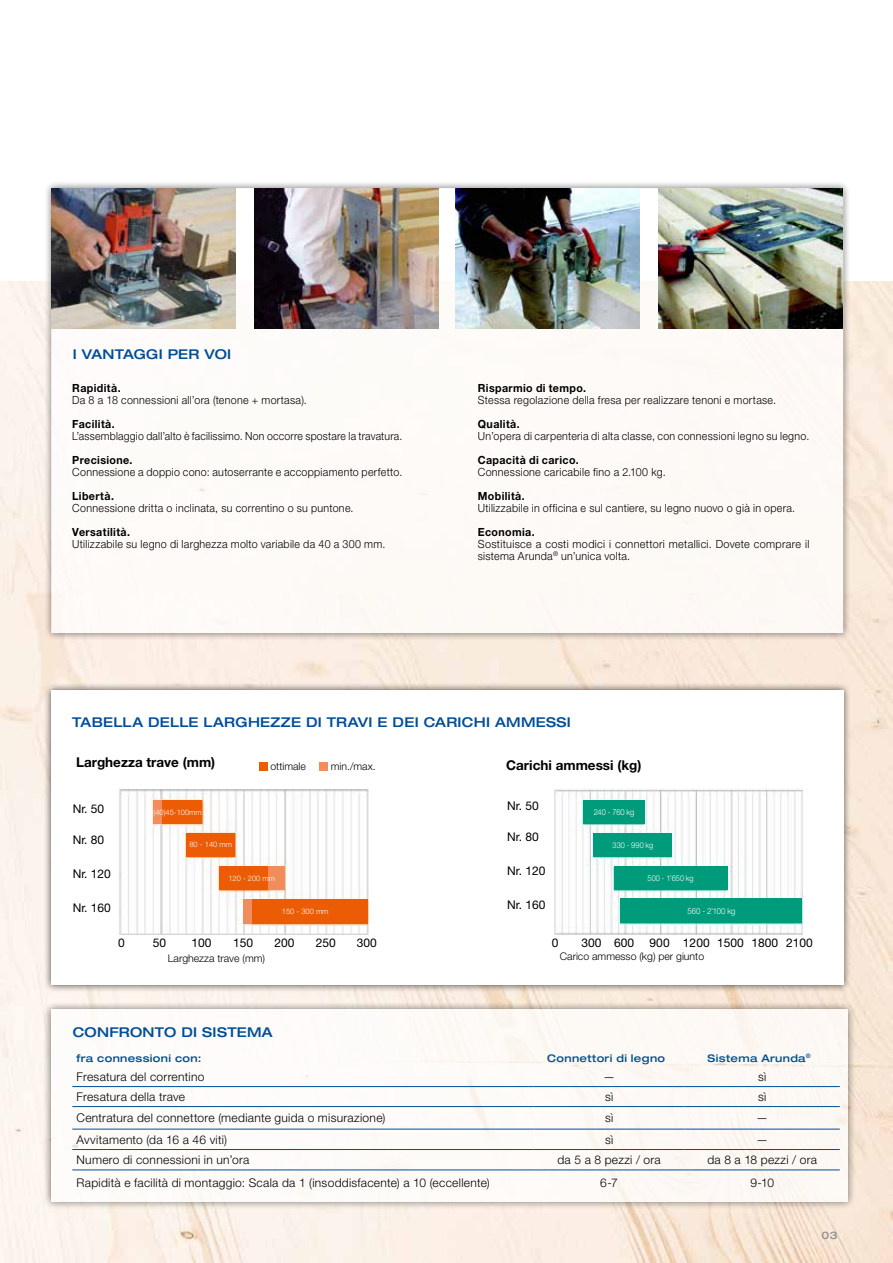
<style>
.page{position:relative;width:893px;height:1263px;background:#fff}
.page>*{position:absolute;margin:0;border:0;box-sizing:border-box;transform-origin:0 0}
.t1{font:500 expanded 13.5px "Helvetica Neue LT Pro";letter-spacing:.02em;color:#004e9a}
.t2{font:700 13.5px "Helvetica Neue LT Pro";color:#000}
.t3{font:300 12px "Helvetica Neue LT Pro";letter-spacing:.025em;color:#000}
.t4{font:12px "Helvetica Neue LT Pro";color:#000}
.t5{font:300 11.25px "Helvetica Neue LT Pro";letter-spacing:.025em;color:#000;scale:.95 1}
.t6{font:700 11.25px "Helvetica Neue LT Pro";letter-spacing:.035em;color:#000;scale:.95 1}
.t7{font:300 11.25px/12px "Helvetica Neue LT Pro";letter-spacing:.025em;color:#000}
.t8{font:300 11.25px "Helvetica Neue LT Pro";letter-spacing:.025em;color:#000;scale:.93 1}
.t9{font:300 10.5px "Helvetica Neue LT Pro";color:#000}
.t10{font:500 expanded 10.5px "Helvetica Neue LT Pro";letter-spacing:.03em;color:#005292}
.t11{font:500 expanded 10.5px "Helvetica Neue LT Pro";letter-spacing:.035em;color:#004e9a}
.t12{font:500 expanded 10.5px "Helvetica Neue LT Pro";color:#919292}
.t13{font:300 8.25px "Helvetica Neue LT Pro";letter-spacing:-.005em;color:#fff;scale:.93 1}
.t14{font:300 8.1px "Helvetica Neue LT Pro";letter-spacing:-.02em;color:#fff;scale:.93 1}
.t15{font:300 7.95px "Helvetica Neue LT Pro";color:#fff;scale:.93 1}
.t16{font:300 7.5px "Helvetica Neue LT Pro";color:#fff}
</style>
<div class="page">
<img style="left:0;top:282px;width:893px;height:981px">
<div style="left:43px;top:683px;width:808px;height:309px;background:#000;opacity:.7"></div>
<div style="left:51px;top:690px;width:792px;height:295px;background:#fff"></div>
<div style="left:44px;top:180px;width:807px;height:461px;background:#000;opacity:.7"></div>
<svg style="left:51px;top:188px;width:792px;height:445px"></svg>
<div style="left:43px;top:1001px;width:813px;height:209px;background:#000;opacity:.7"></div>
<div style="left:51px;top:1009px;width:796px;height:192px;background:#fdfbf8"></div>
<img style="left:119px;top:788px;width:250px;height:146px">
<img style="left:554px;top:789px;width:249px;height:146px">
<img style="left:52px;top:188px;width:183px;height:140px">
<img style="left:255px;top:188px;width:184px;height:140px">
<img style="left:456px;top:188px;width:183px;height:140px">
<img style="left:659px;top:188px;width:183px;height:140px">
<div style="left:161px;top:800px;width:41px;height:24px;background:#eb5c05"></div>
<div style="left:153px;top:800px;width:8px;height:24px;background:#f18c5d"></div>
<div style="left:186px;top:833px;width:49px;height:23px;background:#eb5c05"></div>
<div style="left:252px;top:899px;width:116px;height:24px;background:#eb5c05"></div>
<div style="left:219px;top:866px;width:50px;height:24px;background:#eb5c05"></div>
<div style="left:269px;top:866px;width:16px;height:24px;background:#f18c5d"></div>
<div style="left:244px;top:899px;width:8px;height:24px;background:#f18c5d"></div>
<div style="left:583px;top:801px;width:62px;height:23px;background:#009b7a"></div>
<div style="left:594px;top:833px;width:78px;height:24px;background:#009b7a"></div>
<div style="left:614px;top:866px;width:113px;height:24px;background:#009b7a"></div>
<div style="left:620px;top:899px;width:182px;height:24px;background:#009b7a"></div>
<div style="left:319px;top:762px;width:9px;height:8px;background:#f18c5d"></div>
<div style="left:259px;top:762px;width:9px;height:8px;background:#eb5c05"></div>
<hr style="left:72px;top:1086px;width:462px;height:1px;background:#004e9a">
<hr style="left:534px;top:1086px;width:151px;height:1px;background:#004e9a">
<hr style="left:685px;top:1086px;width:155px;height:1px;background:#004e9a">
<hr style="left:72px;top:1106px;width:462px;height:1px;background:#004e9a">
<hr style="left:534px;top:1106px;width:151px;height:1px;background:#004e9a">
<hr style="left:685px;top:1106px;width:155px;height:1px;background:#004e9a">
<hr style="left:72px;top:1129px;width:462px;height:1px;background:#004e9a">
<hr style="left:534px;top:1129px;width:151px;height:1px;background:#004e9a">
<hr style="left:685px;top:1129px;width:155px;height:1px;background:#004e9a">
<hr style="left:72px;top:1149px;width:462px;height:1px;background:#004e9a">
<hr style="left:534px;top:1149px;width:151px;height:1px;background:#004e9a">
<hr style="left:685px;top:1149px;width:155px;height:1px;background:#004e9a">
<hr style="left:72px;top:1169px;width:462px;height:1px;background:#004e9a">
<hr style="left:534px;top:1169px;width:151px;height:1px;background:#004e9a">
<hr style="left:685px;top:1169px;width:155px;height:1px;background:#004e9a">
<p class="t1" style="left:73px;top:346px;width:160px">I VANTAGGI PER VOI</p>
<p class="t6" style="left:72px;top:381px;width:52px">Rapidità.</p>
<p class="t5" style="left:72px;top:393px;width:248px">Da 8 a 18 connessioni all’ora (tenone + mortasa).</p>
<p class="t6" style="left:72px;top:417px;width:46px">Facilità.</p>
<p class="t8" style="left:72px;top:429px;width:356px">L’assemblaggio dall’alto è facilissimo. Non occorre spostare la travatura.</p>
<p class="t6" style="left:72px;top:453px;width:65px">Precisione.</p>
<p class="t5" style="left:72px;top:465px;width:349px">Connessione a doppio cono: autoserrante e accoppiamento perfetto.</p>
<p class="t6" style="left:72px;top:489px;width:45px">Libertà.</p>
<p class="t5" style="left:72px;top:501px;width:298px">Connessione dritta o inclinata, su correntino o su puntone.</p>
<p class="t6" style="left:72px;top:525px;width:62px">Versatilità.</p>
<p class="t5" style="left:72px;top:537px;width:331px">Utilizzabile su legno di larghezza molto variabile da 40 a 300 mm.</p>
<p class="t6" style="left:478px;top:381px;width:115px">Risparmio di tempo.</p>
<p class="t5" style="left:478px;top:393px;width:316px">Stessa regolazione della fresa per realizzare tenoni e mortase.</p>
<p class="t6" style="left:478px;top:417px;width:46px">Qualità.</p>
<p class="t5" style="left:478px;top:429px;width:350px">Un’opera di carpenteria di alta classe, con connessioni legno su legno.</p>
<p class="t6" style="left:478px;top:453px;width:108px">Capacità di carico.</p>
<p class="t5" style="left:478px;top:465px;width:199px">Connessione caricabile fino a 2.100 kg.</p>
<p class="t6" style="left:478px;top:489px;width:51px">Mobilità.</p>
<p class="t5" style="left:478px;top:501px;width:336px">Utilizzabile in officina e sul cantiere, su legno nuovo o già in opera.</p>
<p class="t6" style="left:478px;top:525px;width:61px">Economia.</p>
<p class="t7" style="left:478px;top:538px;width:333px">Sostituisce a costi modici i connettori metallici. Dovete comprare il sistema Arunda<sup>®</sup> un’unica volta.</p>
<p class="t1" style="left:72px;top:713px;width:500px">TABELLA DELLE LARGHEZZE DI TRAVI E DEI CARICHI AMMESSI</p>
<p class="t2" style="left:76px;top:754px;width:141px">Larghezza trave (mm)</p>
<p class="t9" style="left:270px;top:760px;width:37px">ottimale</p>
<p class="t9" style="left:331px;top:760px;width:46px">min./max.</p>
<p class="t2" style="left:506px;top:756px;width:137px">Carichi ammessi (kg)</p>
<p class="t4" style="left:73px;top:801px;width:33px">Nr. 50</p>
<p class="t4" style="left:73px;top:832px;width:33px">Nr. 80</p>
<p class="t4" style="left:73px;top:866px;width:40px">Nr. 120</p>
<p class="t4" style="left:73px;top:900px;width:40px">Nr. 160</p>
<p class="t16" style="left:154px;top:807px;width:50px">(40)45-100mm</p>
<p class="t16" style="left:189px;top:840px;width:44px">80 - 140 mm</p>
<p class="t16" style="left:228px;top:873px;width:48px">120 - 200 mm</p>
<p class="t16" style="left:282px;top:907px;width:48px">150 - 300 mm</p>
<p class="t4" style="left:507px;top:799px;width:33px">Nr. 50</p>
<p class="t4" style="left:507px;top:829px;width:33px">Nr. 80</p>
<p class="t4" style="left:507px;top:863px;width:40px">Nr. 120</p>
<p class="t4" style="left:507px;top:897px;width:40px">Nr. 160</p>
<p class="t14" style="left:594px;top:807px;width:45px">240 - 760 kg</p>
<p class="t15" style="left:613px;top:840px;width:45px">330 - 990 kg</p>
<p class="t15" style="left:648px;top:873px;width:51px">500 - 1’650 kg</p>
<p class="t13" style="left:688px;top:906px;width:53px">560 - 2’100 kg</p>
<p class="t4" style="left:118px;top:935px;width:8px">0</p>
<p class="t4" style="left:153px;top:935px;width:15px">50</p>
<p class="t4" style="left:192px;top:935px;width:22px">100</p>
<p class="t4" style="left:233px;top:935px;width:22px">150</p>
<p class="t4" style="left:274px;top:935px;width:22px">200</p>
<p class="t4" style="left:316px;top:935px;width:22px">250</p>
<p class="t4" style="left:357px;top:935px;width:22px">300</p>
<p class="t4" style="left:552px;top:935px;width:8px">0</p>
<p class="t4" style="left:581px;top:935px;width:54px">300 600</p>
<p class="t4" style="left:650px;top:935px;width:165px">900 1200 1500 1800 2100</p>
<p class="t9" style="left:168px;top:952px;width:99px">Larghezza trave (mm)</p>
<p class="t9" style="left:560px;top:950px;width:146px">Carico ammesso (kg) per giunto</p>
<p class="t1" style="left:73px;top:1024px;width:201px">CONFRONTO DI SISTEMA</p>
<p class="t11" style="left:77px;top:1051px;width:126px">fra connessioni con:</p>
<p class="t10" style="left:547px;top:1051px;width:119px">Connettori di legno</p>
<p class="t10" style="left:708px;top:1051px;width:105px">Sistema Arunda<sup>®</sup></p>
<p class="t3" style="left:77px;top:1069px;width:129px">Fresatura del correntino</p>
<p class="t3" style="left:603px;top:1069px;width:13px">—</p>
<p class="t3" style="left:758px;top:1069px;width:10px">sì</p>
<p class="t3" style="left:77px;top:1089px;width:110px">Fresatura della trave</p>
<p class="t3" style="left:605px;top:1089px;width:10px">sì</p>
<p class="t3" style="left:758px;top:1089px;width:10px">sì</p>
<p class="t3" style="left:77px;top:1110px;width:310px">Centratura del connettore (mediante guida o misurazione)</p>
<p class="t3" style="left:605px;top:1110px;width:10px">sì</p>
<p class="t3" style="left:756px;top:1110px;width:13px">—</p>
<p class="t3" style="left:77px;top:1132px;width:152px">Avvitamento (da 16 a 46 viti)</p>
<p class="t3" style="left:605px;top:1132px;width:10px">sì</p>
<p class="t3" style="left:756px;top:1132px;width:13px">—</p>
<p class="t3" style="left:77px;top:1152px;width:174px">Numero di connessioni in un’ora</p>
<p class="t3" style="left:557px;top:1152px;width:105px">da 5 a 8 pezzi / ora</p>
<p class="t3" style="left:707px;top:1152px;width:111px">da 8 a 18 pezzi / ora</p>
<p class="t3" style="left:77px;top:1175px;width:415px">Rapidità e facilità di montaggio: Scala da 1 (insoddisfacente) a 10 (eccellente)</p>
<p class="t3" style="left:600px;top:1175px;width:19px">6-7</p>
<p class="t3" style="left:750px;top:1175px;width:25px">9-10</p>
<p class="t12" style="left:822px;top:1228px;width:18px">03</p>
</div>
